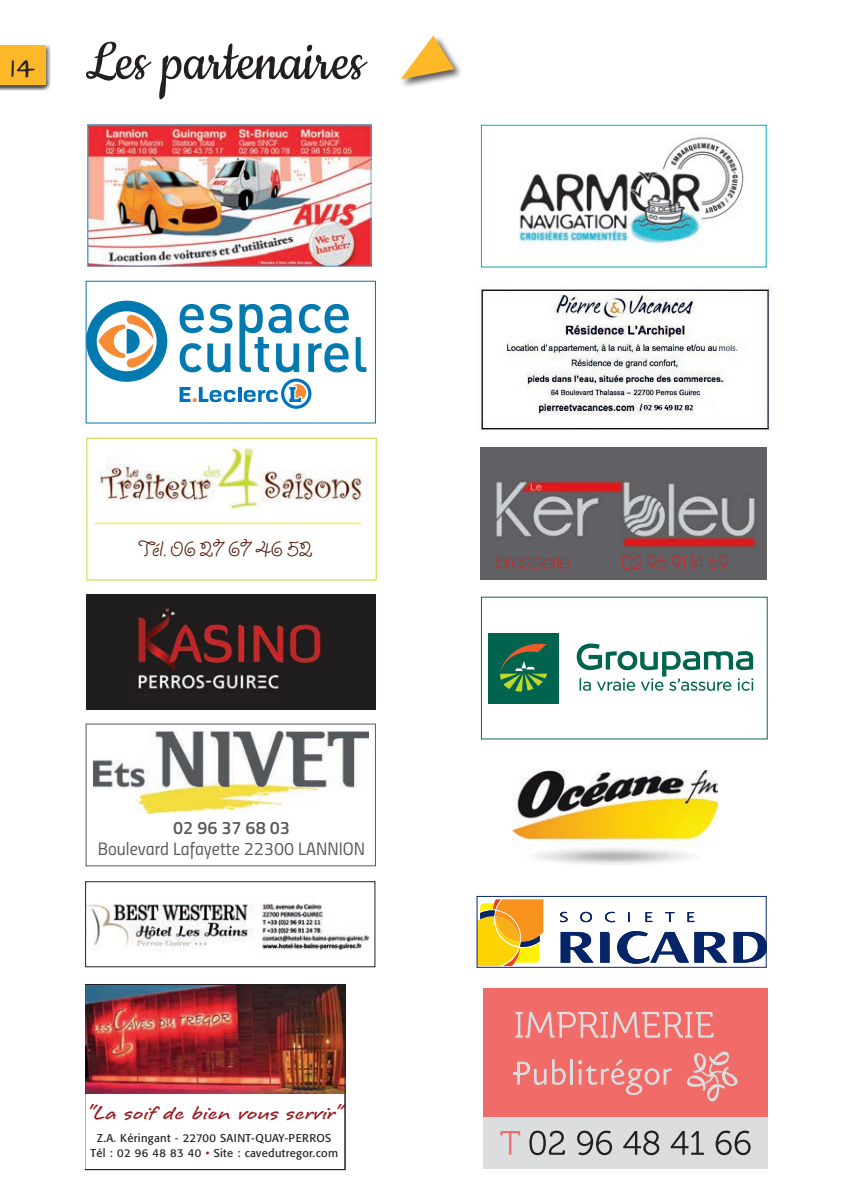
<style>
.page{position:relative;width:851px;height:1191px;background:#fff}
.page>*{position:absolute;margin:0;border:0;box-sizing:border-box;transform-origin:0 0}
.t1{font:64px "Cookie";color:#231f20}
.t2{font:700 25.2px "Longhand";letter-spacing:.005em;color:#981a22}
.t3{font:24px "Giddyup Std";color:#531c0c}
.t4{font:24px "Architects Daughter";color:#231f20}
.t5{font:18px "Titillium Regular Upright";color:#58595b}
.t6{font:18px "Titillium Semibold Upright";color:#58595b}
.t7{font:11.2px/14.2px "Formata";letter-spacing:.03em;color:#231f20;text-align:center}
.s1{color:#981a22}
</style>
<div class="page">
<div style="left:0;top:42px;width:51px;height:49px;background:#231f20;opacity:.75"></div>
<div style="left:0;top:45px;width:45px;height:40px;background:#fdb82a"></div>
<div style="left:399px;top:35px;width:64px;height:54px;background:#231f20;opacity:.75"></div>
<svg style="left:400px;top:35px;width:56px;height:46px"></svg>
<img style="left:87px;top:125px;width:284px;height:141px">
<div style="left:86px;top:301px;width:81px;height:81px;background:#037aaf;border-radius:50%"></div>
<svg style="left:97px;top:311px;width:60px;height:60px"></svg>
<svg style="left:98px;top:315px;width:55px;height:52px"></svg>
<svg style="left:179px;top:304px;width:187px;height:68px"></svg>
<hr style="left:238px;top:387px;width:3px;height:15px;background:#0073bc">
<svg style="left:179px;top:387px;width:56px;height:15px"></svg>
<svg style="left:244px;top:378px;width:67px;height:31px"></svg>
<img style="left:512px;top:770px;width:205px;height:95px">
<svg style="left:733px;top:932px;width:31px;height:30px"></svg>
<svg style="left:600px;top:932px;width:9px;height:30px"></svg>
<svg style="left:580px;top:912px;width:12px;height:10px"></svg>
<svg style="left:605px;top:912px;width:10px;height:10px"></svg>
<svg style="left:560px;top:912px;width:7px;height:10px"></svg>
<svg style="left:665px;top:912px;width:9px;height:10px"></svg>
<svg style="left:645px;top:912px;width:7px;height:10px"></svg>
<svg style="left:687px;top:912px;width:7px;height:10px"></svg>
<svg style="left:560px;top:932px;width:33px;height:30px"></svg>
<svg style="left:694px;top:932px;width:33px;height:30px"></svg>
<svg style="left:617px;top:931px;width:71px;height:32px"></svg>
<svg style="left:478px;top:899px;width:65px;height:66px;background:#efb82e"></svg>
<div style="left:476px;top:896px;width:290px;height:71px;border:1px solid #062569"></div>
<div style="left:483px;top:1098px;width:284px;height:70px;background:#dcdddf"></div>
<div style="left:483px;top:988px;width:284px;height:129px;background:#f16c68"></div>
<svg style="left:552px;top:1059px;width:13px;height:25px"></svg>
<hr style="left:569px;top:1059px;width:3px;height:25px;background:#dcdddf">
<svg style="left:578px;top:1059px;width:93px;height:36px"></svg>
<svg style="left:513px;top:1061px;width:33px;height:24px"></svg>
<svg style="left:686px;top:1051px;width:52px;height:50px"></svg>
<svg style="left:500px;top:1131px;width:20px;height:23px"></svg>
<svg style="left:529px;top:1130px;width:221px;height:25px"></svg>
<svg style="left:515px;top:1012px;width:198px;height:25px"></svg>
<img style="left:86px;top:594px;width:289px;height:115px">
<img style="left:478px;top:286px;width:293px;height:144px">
<img style="left:518px;top:137px;width:226px;height:109px">
<div style="left:481px;top:125px;width:285px;height:142px;border:1px solid #00aabe"></div>
<img style="left:481px;top:448px;width:285px;height:131px">
<img style="left:87px;top:903px;width:283px;height:47px">
<div style="left:85px;top:881px;width:290px;height:86px;border:1px solid #231f20"></div>
<img style="left:93px;top:732px;width:276px;height:81px">
<div style="left:86px;top:723px;width:290px;height:143px;border:1px solid #58595b"></div>
<img style="left:99px;top:440px;width:269px;height:70px">
<hr style="left:94px;top:522px;width:267px;height:2px;background:#eeef99">
<div style="left:488px;top:633px;width:71px;height:70px;background:#00644e"></div>
<svg style="left:500px;top:643px;width:47px;height:48px"></svg>
<svg style="left:576px;top:643px;width:177px;height:48px"></svg>
<img style="left:87px;top:986px;width:256px;height:107px">
<div style="left:85px;top:984px;width:260px;height:185px;border:1px solid #231f20"></div>
<h3 class="t4" style="left:11px;top:55px;width:26px">14</h3>
<p class="t1" style="left:85px;top:28px;width:280px">Les partenaires</p>
<p class="t3" style="left:138px;top:536px;width:175px">Tél. 06 27 67 46 52</p>
<p class="t6" style="left:173px;top:813px;width:118px">02 96 37 68 03</p>
<p class="t5" style="left:98px;top:835px;width:269px">Boulevard Lafayette 22300 LANNION</p>
<p class="t2" style="left:88px;top:1101px;width:255px">"La soif de bien vous servir"</p>
<p class="t7" style="left:91px;top:1131px;width:249px">Z.A. Kéringant - 22700 SAINT-QUAY-PERROS<br>Tél : 02 96 48 83 40 <span class="s1">•</span> Site : cavedutregor.com</p>
</div>
